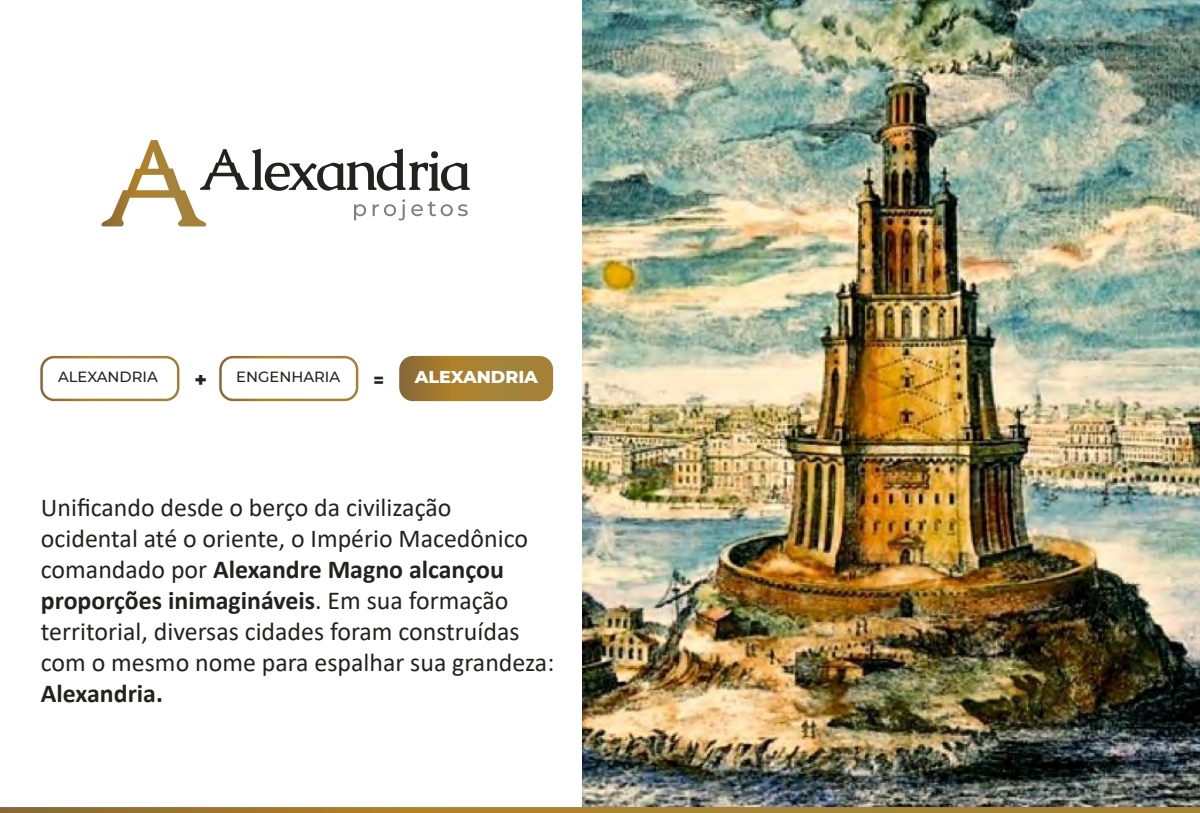
<style>
.page{position:relative;width:1200px;height:813px;background:#fff}
.page>*{position:absolute;margin:0;border:0;box-sizing:border-box;transform-origin:0 0}
.t1{font:25.88px/31.1px "Calibri";color:#222220}
.t2{font:700 25.88px "Calibri";color:#222220}
.t3{font:800 20.81px "Montserrat";color:#222220}
.t4{font:800 17.5px "Montserrat";color:#fff}
.t5{font:800 17.5px "Montserrat";color:#222220}
.t6{font:500 14.75px "Montserrat";color:#222220}
.s1{font-weight:700}
</style>
<div class="page">
<div style="left:40px;top:356px;width:139px;height:45px;border:2px solid #fff;border-radius:12px"></div>
<div style="left:219px;top:356px;width:139px;height:45px;border:2px solid #fff;border-radius:12px"></div>
<svg style="left:402px;top:357px;width:150px;height:43px;background:#a47e35"></svg>
<div style="left:399px;top:356px;width:154px;height:45px;border:2px solid #fff;border-radius:12px"></div>
<img style="left:582px;top:0;width:618px;height:807px">
<svg style="left:101px;top:140px;width:369px;height:86px"></svg>
<svg style="left:0;top:812px;width:1200px;height:1px"></svg>
<svg style="left:0;top:807px;width:1200px;height:5px;background:#a37d35"></svg>
<p class="t6" style="left:58px;top:367px;width:101px">ALEXANDRIA</p>
<p class="t3" style="left:194px;top:364px;width:14px">+</p>
<p class="t6" style="left:236px;top:367px;width:106px">ENGENHARIA</p>
<p class="t5" style="left:374px;top:367px;width:12px">=</p>
<p class="t4" style="left:415px;top:364px;width:125px">ALEXANDRIA</p>
<p class="t1" style="left:41px;top:491px;width:515px">Unificando desde o berço da civilização ocidental até o oriente, o Império Macedônico comandado por <span class="s1">Alexandre Magno alcançou proporções inimagináveis</span>. Em sua formação territorial, diversas cidades foram construídas com o mesmo nome para espalhar sua grandeza:</p>
<p class="t2" style="left:41px;top:675px;width:124px">Alexandria.</p>
</div>
